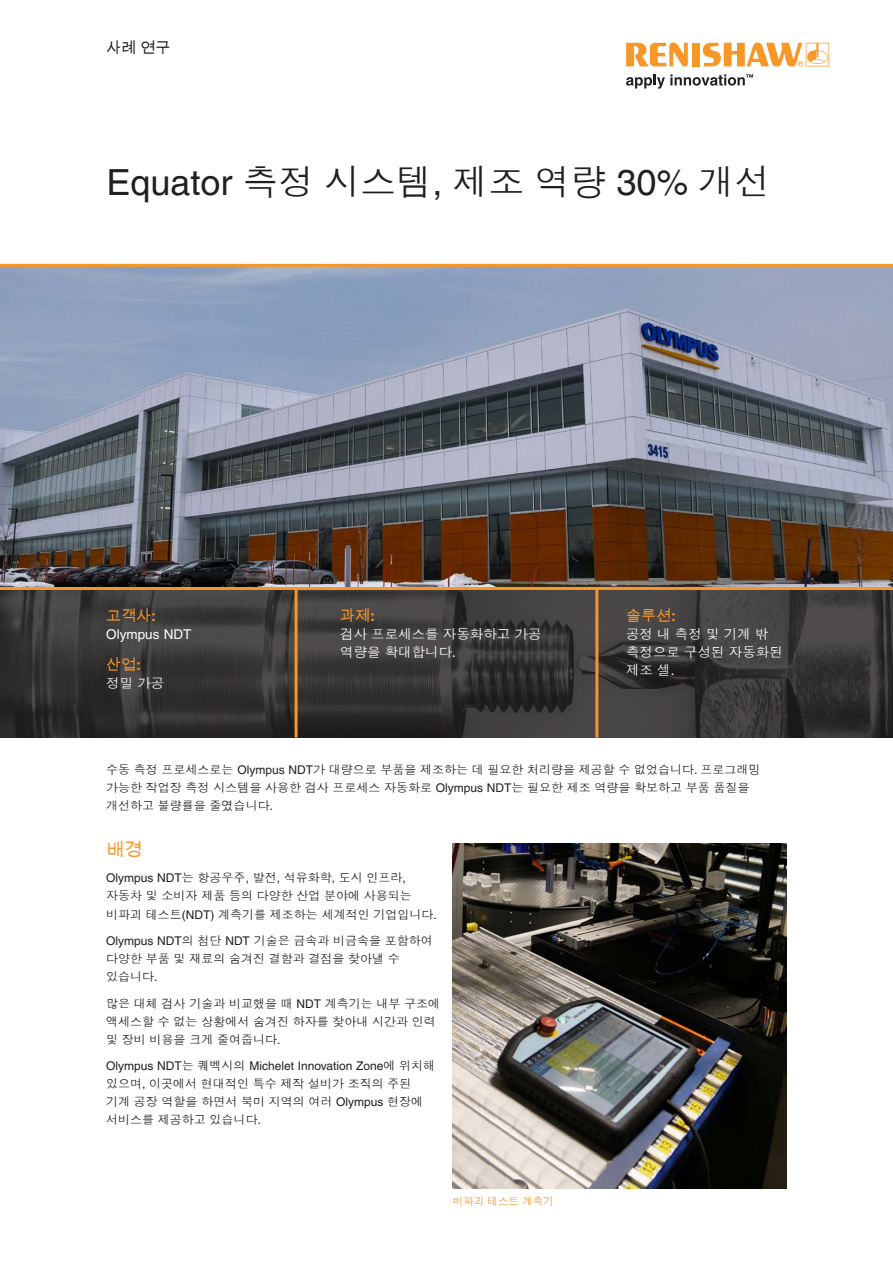
<style>
.page{position:relative;width:893px;height:1263px;background:#fff}
.page>*{position:absolute;margin:0;border:0;box-sizing:border-box;transform-origin:0 0}
.Case_study__Title_24{font:36px "Helvetica LT Pro";color:#231f20}
.Main_body_heading_te{font:18px "Arial Unicode MS";color:#f79727}
.Industry_box__Headin{font:15px "Arial Unicode MS";color:#f79727}
.Case_study__Front_pa{font:15px "Arial Unicode MS";color:#231f20}
.Industry_box__Main_t{font:13.5px/18px "Dotum Che";color:#fff}
.Industry_box__Main_t-2{font:13.5px "Helvetica LT Pro";color:#fff}
.Main_body_text_8pt{font:12px/18px "Dotum Che";color:#231f20}
.Caption_text_7pt{font:10.5px "Dotum Che";color:#f79727}
.s1{font-family:"Dotum Che"}
.s2{font-family:"Helvetica LT Pro";font-weight:700}
.s3{font-family:"Helvetica LT Pro"}
</style>
<div class="page">
<svg style="left:0;top:590px;width:893px;height:147px;background:#3b3738"></svg>
<hr style="left:295px;top:589px;width:3px;height:148px;background:#f79727">
<hr style="left:595px;top:589px;width:3px;height:148px;background:#f79727">
<svg style="left:626px;top:43px;width:62px;height:24px"></svg>
<div style="left:692px;top:43px;width:8px;height:23px;background:#f79727"></div>
<svg style="left:703px;top:43px;width:126px;height:24px"></svg>
<svg style="left:626px;top:74px;width:127px;height:15px"></svg>
<svg style="left:0;top:264px;width:893px;height:326px;background:#7a7b84"></svg>
<img style="left:453px;top:844px;width:334px;height:344px">
<p class="Case_study__Front_pa" style="left:106px;top:37px;width:66px">사례 연구</p>
<p class="Case_study__Title_24" style="left:106px;top:162px;width:666px">Equator <span class="s1">측정 시스템</span>, <span class="s1">제조 역량</span> 30% <span class="s1">개선</span></p>
<p class="Industry_box__Headin" style="left:106px;top:605px;width:51px">고객사<span class="s2">:</span></p>
<p class="Industry_box__Main_t-2" style="left:106px;top:626px;width:87px">Olympus NDT</p>
<p class="Industry_box__Headin" style="left:106px;top:653px;width:36px">산업<span class="s2">:</span></p>
<p class="Industry_box__Main_t" style="left:106px;top:674px;width:60px">정밀 가공</p>
<p class="Industry_box__Headin" style="left:340px;top:605px;width:36px">과제<span class="s2">:</span></p>
<p class="Industry_box__Main_t" style="left:340px;top:625px;width:203px">검사 프로세스를 자동화하고 가공 역량을 확대합니다<span class="s3">.</span></p>
<p class="Industry_box__Headin" style="left:626px;top:605px;width:51px">솔루션<span class="s2">:</span></p>
<p class="Industry_box__Main_t" style="left:626px;top:625px;width:158px">공정내측정및기계밖 측정으로 구성된 자동화된 제조 셀<span class="s3">.</span></p>
<p class="Main_body_text_8pt" style="left:106px;top:761px;width:656px">수동 측정 프로세스로는 <span class="s3">Olympus NDT</span>가 대량으로 부품을 제조하는 데 필요한 처리량을 제공할 수 없었습니다<span class="s3">.</span> 프로그래밍 가능한 작업장 측정 시스템을 사용한 검사 프로세스 자동화로 <span class="s3">Olympus NDT</span>는 필요한 제조 역량을 확보하고 부품 품질을 개선하고 불량률을 줄였습니다<span class="s3">.</span></p>
<p class="Main_body_heading_te" style="left:106px;top:836px;width:37px">배경</p>
<p class="Main_body_text_8pt" style="left:106px;top:869px;width:332px"><span class="s3">Olympus NDT</span>는 항공우주<span class="s3">,</span> 발전<span class="s3">,</span> 석유화학<span class="s3">,</span> 도시 인프라<span class="s3">, </span>자동차 및 소비자 제품 등의 다양한 산업 분야에 사용되는 비파괴 테스트<span class="s3">(NDT)</span> 계측기를 제조하는 세계적인 기업입니다<span class="s3">.</span></p>
<p class="Main_body_text_8pt" style="left:106px;top:932px;width:328px"><span class="s3">Olympus NDT</span>의 첨단 <span class="s3">NDT</span> 기술은 금속과 비금속을 포함하여 다양한 부품 및 재료의 숨겨진 결함과 결점을 찾아낼 수 있습니다<span class="s3">.</span></p>
<p class="Main_body_text_8pt" style="left:106px;top:994px;width:335px">많은 대체 검사 기술과 비교했을 때 <span class="s3">NDT</span> 계측기는 내부 구조에 액세스할 수 없는 상황에서 숨겨진 하자를 찾아내 시간과 인력 및 장비 비용을 크게 줄여줍니다<span class="s3">.</span></p>
<p class="Main_body_text_8pt" style="left:106px;top:1057px;width:330px"><span class="s3">Olympus NDT</span>는 퀘벡시의 <span class="s3">Michelet Innovation Zone</span>에 위치해 있으며<span class="s3">,</span> 이곳에서 현대적인 특수 제작 설비가 조직의 주된 기계 공장 역할을 하면서 북미 지역의 여러 <span class="s3">Olympus</span> 현장에 서비스를 제공하고 있습니다<span class="s3">.</span></p>
<p class="Caption_text_7pt" style="left:453px;top:1195px;width:102px">비파괴 테스트 계측기</p>
</div>
